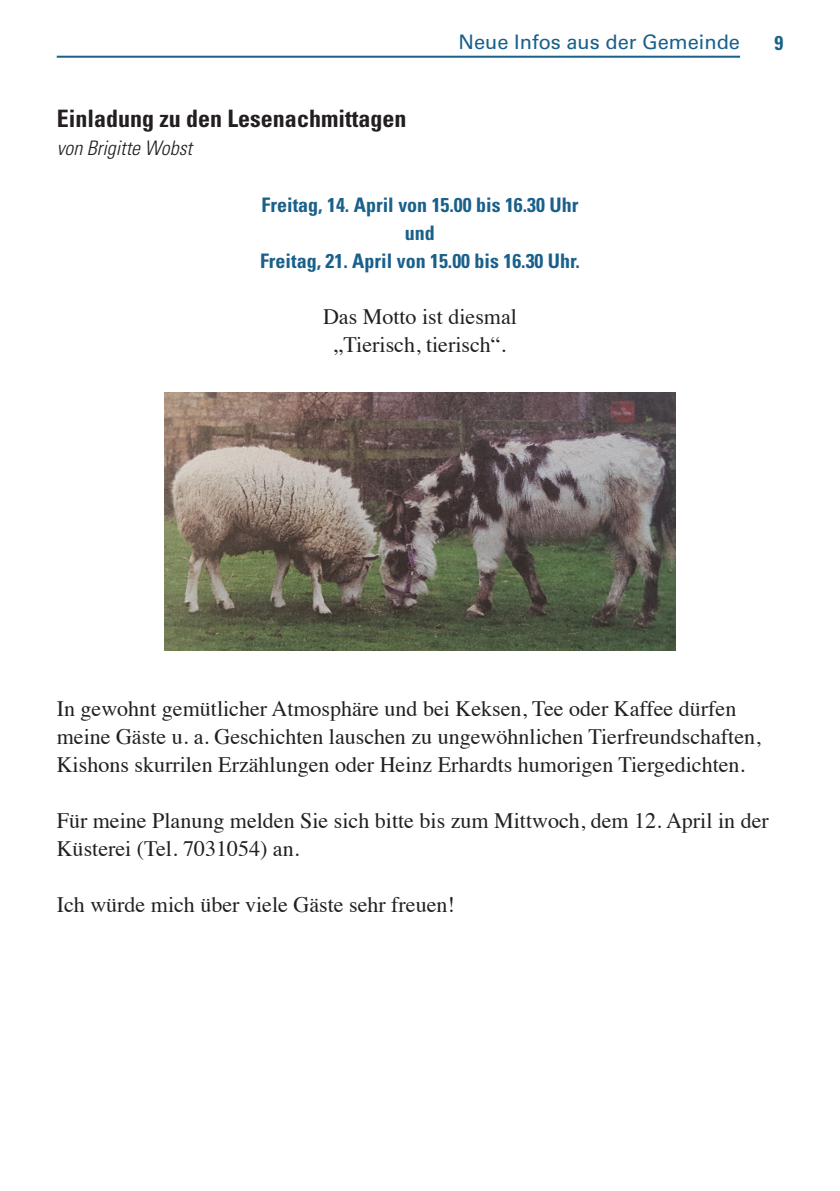
<style>
.page{position:relative;width:840px;height:1191px;background:#fff}
.page>*{position:absolute;margin:0;border:0;box-sizing:border-box;transform-origin:0 0}
.t1{font:700 condensed 24px "Univers";color:#231f20}
.t2{font:22px/28px "Times";color:#231f20}
.t3{font:700 condensed 20px/28px "Univers";color:#19608b;text-align:center}
.t4{font:20px "Univers";color:#19608b}
.t5{font:italic 300 condensed 20px "Univers";color:#231f20}
</style>
<div class="page">
<hr style="left:57px;top:56px;width:682px;height:2px;background:#19608b">
<img style="left:164px;top:393px;width:511px;height:257px">
<p class="t4" style="left:458px;top:30px;width:283px">Neue Infos aus der Gemeinde</p>
<p class="t3" style="left:773px;top:29px;width:10px">9</p>
<p class="t1" style="left:57px;top:104px;width:351px">Einladung zu den Lesenachmittagen</p>
<p class="t5" style="left:57px;top:136px;width:137px">von Brigitte Wobst</p>
<p class="t3" style="left:260px;top:191px;width:321px">Freitag, 14. April von 15.00 bis 16.30 Uhr und<br>Freitag, 21. April von 15.00 bis 16.30 Uhr.</p>
<p class="t2" style="left:323px;top:301px;width:195px;text-align:center">Das Motto ist diesmal „Tierisch, tierisch“.</p>
<p class="t2" style="left:57px;top:693px;width:705px">In gewohnt gemütlicher Atmosphäre und bei Keksen, Tee oder Kaffee dürfen meine Gäste u. a. Geschichten lauschen zu ungewöhnlichen Tierfreundschaften,<br>Kishons skurrilen Erzählungen oder Heinz Erhardts humorigen Tiergedichten.</p>
<p class="t2" style="left:57px;top:805px;width:713px">Für meine Planung melden Sie sich bitte bis zum Mittwoch, dem 12. April in der<br>Küsterei (Tel. 7031054) an.</p>
<p class="t2" style="left:57px;top:889px;width:399px">Ich würde mich über viele Gäste sehr freuen!</p>
</div>
